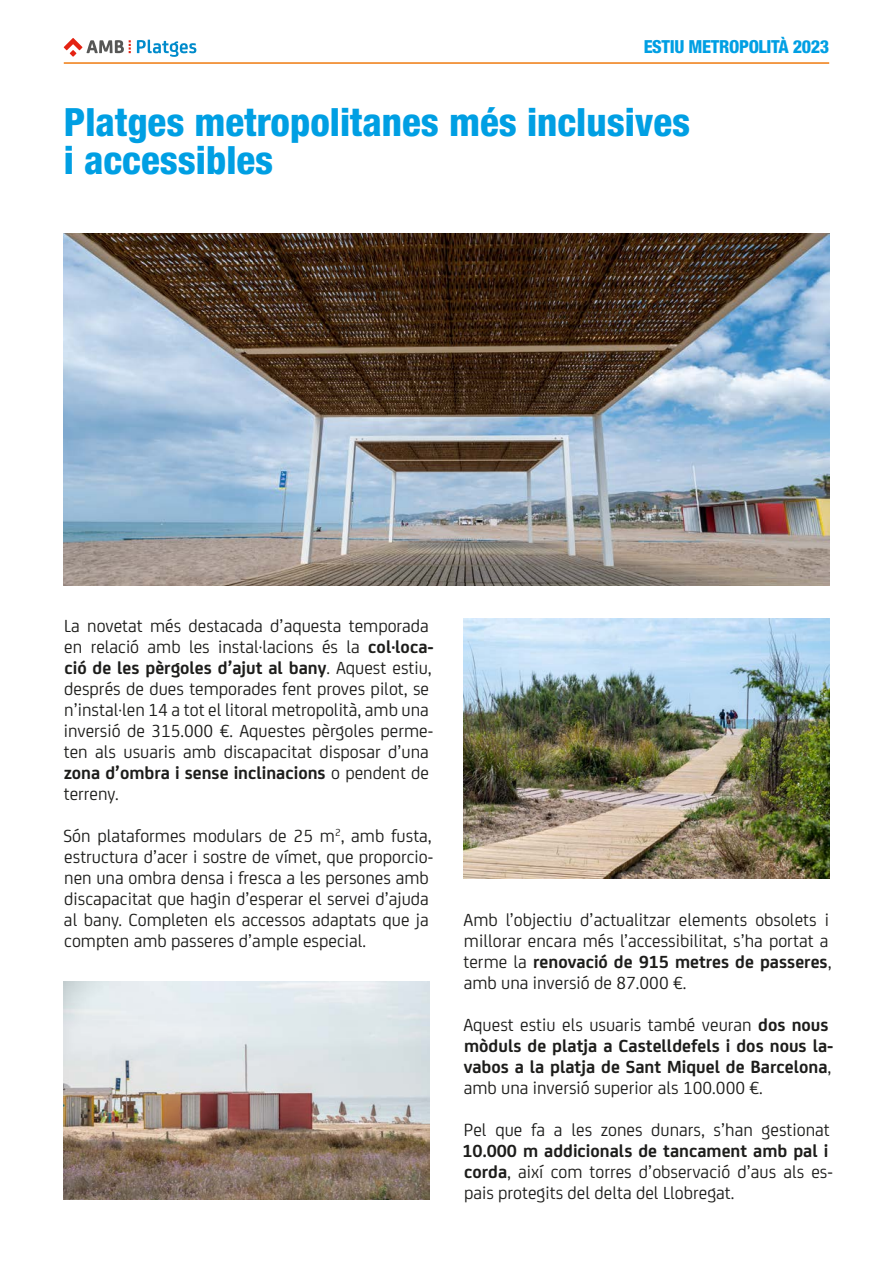
<style>
.page{position:relative;width:893px;height:1263px;background:#fff}
.page>*{position:absolute;margin:0;border:0;box-sizing:border-box;transform-origin:0 0}
.t1{font:800 condensed 39px/38px "Helvetica Neue LT Std";color:#009fe3}
.t2{font:18.75px/21px "FS Joey";color:#1d1d1b}
.t3{font:700 18.75px/21px "FS Joey";color:#1d1d1b}
.t4{font:800 condensed 18px "Helvetica Neue LT Std";letter-spacing:-.02em;color:#009fe3}
.s1{font-weight:700}
.s2{font-weight:400}
</style>
<div class="page">
<hr style="left:64px;top:62px;width:765px;height:2px;background:#ef7b10">
<svg style="left:64px;top:38px;width:67px;height:19px"></svg>
<svg style="left:137px;top:40px;width:59px;height:17px"></svg>
<img style="left:64px;top:233px;width:765px;height:352px">
<img style="left:463px;top:618px;width:366px;height:260px">
<img style="left:64px;top:982px;width:365px;height:217px">
<p class="t4" style="left:644px;top:36px;width:187px">ESTIU METROPOLITÀ 2023</p>
<h1 class="t1" style="left:64px;top:103px;width:628px">Platges metropolitanes més inclusives i accessibles</h1>
<p class="t2" style="left:64px;top:614px;width:371px">La novetat més destacada d’aquesta temporada en relació amb les instal·lacions és la <span class="s1">col·loca&shy;ció de les pèrgoles d’ajut al bany</span>. Aquest estiu, després de dues temporades fent proves pilot, se n’instal·len 14 a tot el litoral metropolità, amb una inversió de 315.000 €. Aquestes pèrgoles perme&shy;ten als usuaris amb discapacitat disposar d’una <span class="s1">zona d’ombra i sense inclinacions</span> o pendent de terreny.</p>
<p class="t2" style="left:64px;top:824px;width:371px">Són plataformes modulars de 25 m<sup>2</sup>, amb fusta, estructura d’acer i sostre de vímet, que proporcio&shy;nen una ombra densa i fresca a les persones amb discapacitat que hagin d’esperar el servei d’ajuda al bany. Completen els accessos adaptats que ja compten amb passeres d’ample especial.</p>
<p class="t2" style="left:463px;top:908px;width:369px">Amb l’objectiu d’actualitzar elements obsolets i millorar encara més l’accessibilitat, s’ha portat a terme la <span class="s1">renovació de 915 metres de passeres</span>, amb una inversió de 87.000 €.</p>
<p class="t3" style="left:463px;top:1013px;width:372px"><span class="s2">Aquest estiu els usuaris també veuran</span> dos nous mòduls de platja a Castelldefels i dos nous la&shy;vabos a la platja de Sant Miquel de Barcelona<span class="s2">, amb una inversió superior als 100.000 €.</span></p>
<p class="t2" style="left:464px;top:1118px;width:367px">Pel que fa a les zones dunars, s’han gestionat</p>
<p class="t2" style="left:462px;top:1139px;width:372px"><span class="s1">10.000 m addicionals de tancament amb pal i corda</span>, així com torres d’observació d’aus als es&shy;pais protegits del delta del Llobregat.</p>
</div>
